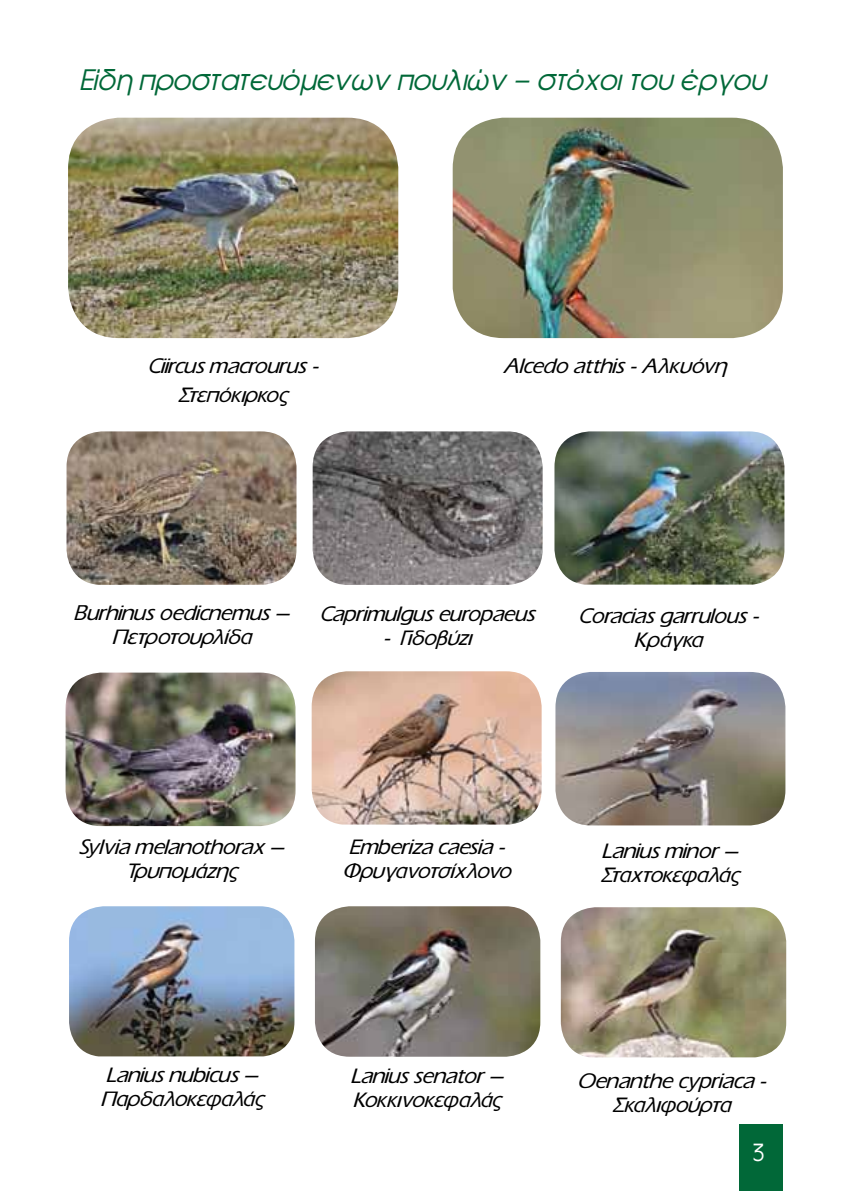
<style>
.page{position:relative;width:851px;height:1191px;background:#fff}
.page>*{position:absolute;margin:0;border:0;box-sizing:border-box;transform-origin:0 0}
.t1{font:italic 28px "Mg Avant G";color:#016838}
.t2{font:300 26px "Mg Antique";color:#fff}
.t3{font:italic 20px/24px "Mg Caesar G";color:#000;text-align:center}
</style>
<div class="page">
<div style="left:738px;top:1123px;width:44px;height:68px;background:#016838"></div>
<img style="left:68px;top:118px;width:330px;height:220px">
<img style="left:452px;top:118px;width:330px;height:220px">
<img style="left:66px;top:431px;width:230px;height:154px">
<img style="left:312px;top:431px;width:230px;height:154px">
<img style="left:554px;top:431px;width:230px;height:153px">
<img style="left:66px;top:672px;width:229px;height:154px">
<img style="left:311px;top:671px;width:230px;height:153px">
<img style="left:555px;top:672px;width:230px;height:153px">
<img style="left:69px;top:906px;width:225px;height:150px">
<img style="left:315px;top:906px;width:225px;height:150px">
<img style="left:560px;top:907px;width:226px;height:150px">
<h1 class="t1" style="left:83px;top:64px;width:687px">Είδη προστατευόμενων πουλιών – στόχοι του έργου</h1>
<p class="t3" style="left:148px;top:353px;width:177px;line-height:28.8px">Ciircusmacrourus-<br>Στεπόκιρ κος</p>
<p class="t3" style="left:503px;top:355px;width:225px">Alcedo atthis-Αλκυόνη</p>
<p class="t3" style="left:75px;top:602px;width:223px">Burhinusoedicnemus–<br>Πετρ οτουρλίδα</p>
<p class="t3" style="left:320px;top:603px;width:222px">Caprimulguseuropaeus</p>
<p class="t3" style="left:383px;top:627px;width:96px">- Γιδοβύζι</p>
<p class="t3" style="left:579px;top:604px;width:187px">Coraciasgarrulous-<br>Κρ άγ κα</p>
<p class="t3" style="left:79px;top:836px;width:213px">Sylviamelanothorax –<br>Τρυπομ άζης</p>
<p class="t3" style="left:343px;top:836px;width:176px">Emberizacaesia-<br>Φρ υγανοτσίχλονο</p>
<p class="t3" style="left:601px;top:839px;width:145px;text-align:left">Laniusminor–<br>Σταχτοκεφ αλάς</p>
<p class="t3" style="left:101px;top:1064px;width:165px;text-align:left">Laniusnubicus–<br>Παρ δαλοκεφ αλάς</p>
<p class="t3" style="left:351px;top:1065px;width:160px;text-align:left">Laniussenator–<br>Κοκκινοκεφαλάς</p>
<p class="t3" style="left:577px;top:1070px;width:196px">Oenanthecypriaca-<br>Σκαλιφ ούρτα</p>
<h2 class="t2" style="left:751px;top:1138px;width:15px">3</h2>
</div>
